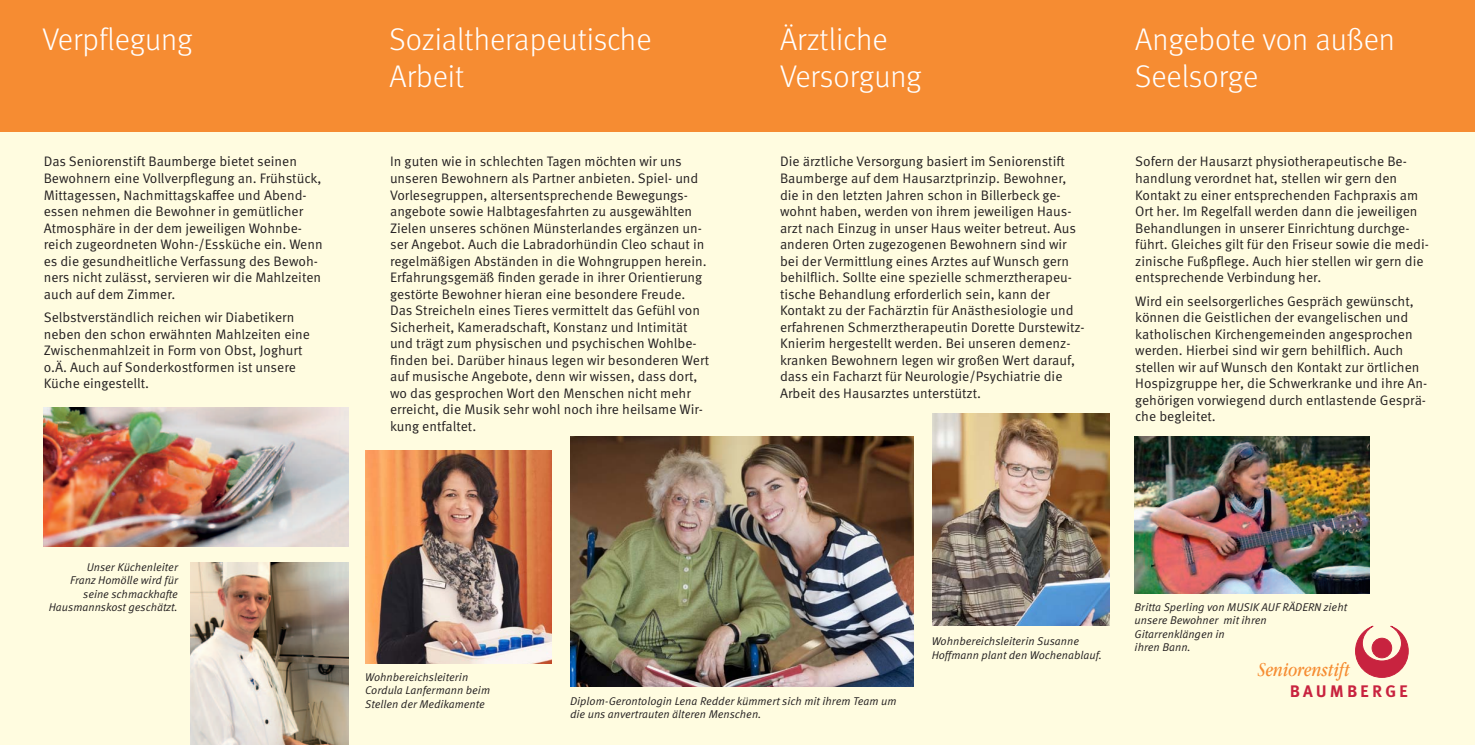
<style>
.page{position:relative;width:1475px;height:745px;background:#fff}
.page>*{position:absolute;margin:0;border:0;box-sizing:border-box;transform-origin:0 0}
.t1{font:300 31.25px/37.5px "Meta";color:#fff}
.t2{font:italic 20.25px "Apple Garamond";color:#f68c32}
.t3{font:16.75px "Meta Plus Bold Caps";letter-spacing:.18em;color:#c8233f}
.t4{font:13.75px/16.5px "Meta Pro";color:#231f20}
.t5{font:italic 11.25px/13.5px "Meta Pro";color:#231f20}
</style>
<div class="page">
<div style="left:0;top:0;width:1474px;height:744px;background:#fffce0"></div>
<div style="left:0;top:0;width:1474px;height:132px;background:#f68c32"></div>
<svg style="left:1355px;top:625px;width:53px;height:52px"></svg>
<img style="left:191px;top:562px;width:157px;height:182px">
<img style="left:1134px;top:436px;width:235px;height:157px">
<img style="left:44px;top:407px;width:304px;height:138px">
<img style="left:570px;top:436px;width:342px;height:249px">
<img style="left:365px;top:450px;width:186px;height:213px">
<img style="left:932px;top:413px;width:177px;height:212px">
<h1 class="t1" style="left:780px;top:20px;width:143px">Ärztliche<br>Versorgung</h1>
<h1 class="t1" style="left:43px;top:20px;width:151px">Verpflegung</h1>
<h1 class="t1" style="left:389px;top:20px;width:263px">Sozialtherapeutische<br>Arbeit</h1>
<h1 class="t1" style="left:1134px;top:20px;width:261px">Angebote von außen<br>Seelsorge</h1>
<p class="t4" style="left:44px;top:154px;width:280px">Das Seniorenstift Baumberge bietet seinen Bewohnern eine Vollverpflegung an. Frühstück, Mittagessen, Nachmittagskaffee und Abend&shy;essen nehmen die Bewohner in gemütlicher Atmosphäre in der dem jeweiligen Wohnbe&shy;reich zugeordneten Wohn-/Essküche ein. Wenn es die gesundheitliche Verfassung des Bewoh&shy;ners nicht zulässt, servieren wir die Mahlzeiten auch auf dem Zimmer.</p>
<p class="t4" style="left:44px;top:309px;width:268px">Selbstverständlich reichen wir Diabetikern neben den schon erwähnten Mahlzeiten eine Zwischenmahlzeit in Form von Obst, Joghurt o.Ä. Auch auf Sonderkostformen ist unsere Küche eingestellt.</p>
<p class="t4" style="left:390px;top:154px;width:320px">In guten wie in schlechten Tagen möchten wir uns unseren Bewohnern als Partner anbieten. Spiel- und Vorlesegruppen, altersentsprechende Bewegungs&shy;angebote sowie Halbtagesfahrten zu ausgewählten Zielen unseres schönen Münsterlandes ergänzen un&shy;ser Angebot. Auch die Labradorhündin Cleo schaut in regelmäßigen Abständen in die Wohngruppen herein.<br>Erfahrungsgemäß finden gerade in ihrer Orientierung gestörte Bewohner hieran eine besondere Freude.<br>Das Streicheln eines Tieres vermittelt das Gefühl von Sicherheit, Kameradschaft, Konstanz und Intimität und trägt zum physischen und psychischen Wohlbe&shy;finden bei. Darüber hinaus legen wir besonderen Wert auf musische Angebote, denn wir wissen, dass dort, wo das gesprochen Wort den Menschen nicht mehr erreicht, die Musik sehr wohl noch ihre heilsame Wir&shy;kung entfaltet.</p>
<p class="t4" style="left:780px;top:154px;width:306px">Die ärztliche Versorgung basiert im Seniorenstift Baumberge auf dem Hausarztprinzip. Bewohner, die in den letzten Jahren schon in Billerbeck ge&shy;wohnt haben, werden von ihrem jeweiligen Haus&shy;arzt nach Einzug in unser Haus weiter betreut. Aus anderen Orten zugezogenen Bewohnern sind wir bei der Vermittlung eines Arztes auf Wunsch gern behilflich. Sollte eine spezielle schmerztherapeu&shy;tische Behandlung erforderlich sein, kann der Kontakt zu der Fachärztin für Anästhesiologie und erfahrenen Schmerztherapeutin Dorette Durstewitz-Knierim hergestellt werden. Bei unseren demenz&shy;kranken Bewohnern legen wir großen Wert darauf, dass ein Facharzt für Neurologie/Psychiatrie die Arbeit des Hausarztes unterstützt.</p>
<p class="t4" style="left:1134px;top:154px;width:295px">Sofern der Hausarzt physiotherapeutische Be&shy;handlung verordnet hat, stellen wir gern den Kontakt zu einer entsprechenden Fachpraxis am Ort her. Im Regelfall werden dann die jeweiligen Behandlungen in unserer Einrichtung durchge&shy;führt. Gleiches gilt für den Friseur sowie die medi&shy;zinische Fußpflege. Auch hier stellen wir gern die entsprechende Verbindung her.</p>
<p class="t4" style="left:1134px;top:293px;width:293px">Wird ein seelsorgerliches Gespräch gewünscht, können die Geistlichen der evangelischen und katholischen Kirchengemeinden angesprochen werden. Hierbei sind wir gern behilflich. Auch stellen wir auf Wunsch den Kontakt zur örtlichen Hospizgruppe her, die Schwerkranke und ihre An&shy;gehörigen vorwiegend durch entlastende Gesprä&shy;che begleitet.</p>
<p class="t5" style="left:49px;top:560px;width:131px;text-align:right">Unser Küchenleiter<br>Franz Homölle wird für seine schmackhafte<br>Hausmannskost geschätzt.</p>
<p class="t5" style="left:365px;top:670px;width:126px">Wohnbereichsleiterin<br>Cordula Lanfermann beim<br>Stellen der Medikamente</p>
<p class="t5" style="left:570px;top:694px;width:328px">Diplom-Gerontologin Lena Redder kümmert sich mit ihrem Team um die uns anvertrauten älteren Menschen.</p>
<p class="t5" style="left:931px;top:634px;width:172px">Wohnbereichsleiterin Susanne<br>Hoffmann plant den Wochenablauf.</p>
<p class="t5" style="left:1134px;top:600px;width:214px">Britta Sperling von MUSIK AUF RÄDERN zieht unsere Bewohner mit ihren<br>Gitarrenklängen in<br>ihren Bann.</p>
<h2 class="t2" style="left:1257px;top:657px;width:93px">Seniorenstift</h2>
<p class="t3" style="left:1289px;top:681px;width:120px">BAUMBERGE</p>
</div>
